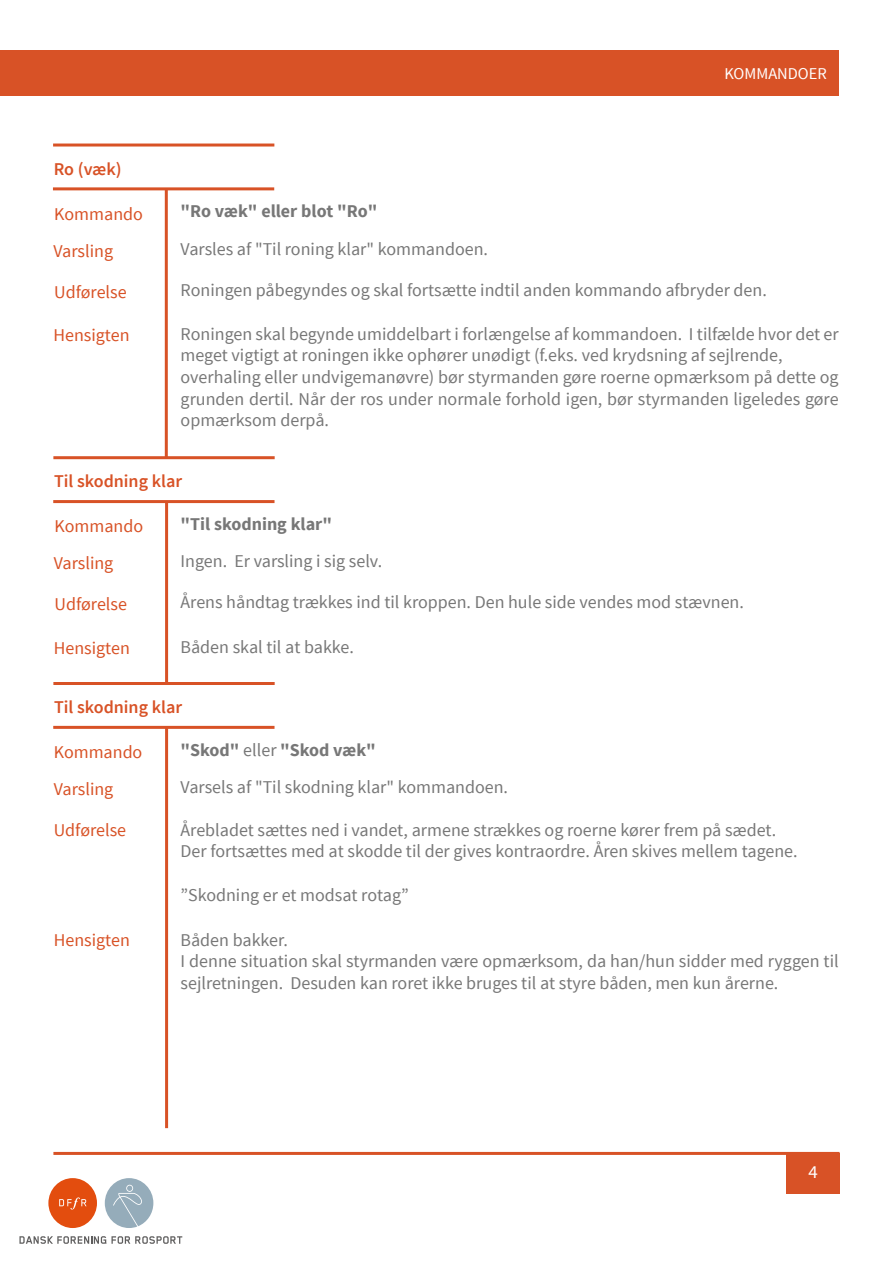
<style>
.page{position:relative;width:893px;height:1263px;background:#fff}
.page>*{position:absolute;margin:0;border:0;box-sizing:border-box;transform-origin:0 0}
.t1{font:18px/21.6px "Source Sans Pro";color:#777}
.t2{font:18px "Source Sans Pro";color:#d85226}
.t3{font:700 18px "Source Sans Pro";color:#777}
.t4{font:600 18px "Source Sans Pro";color:#d85226}
.t5{font:18px "Myriad Pro";color:#fff}
.t6{font:16.5px "Source Sans Pro";color:#fff}
.s1{font-weight:400}
</style>
<div class="page">
<hr style="left:53px;top:1152px;width:786px;height:3px;background:#d85226">
<div style="left:786px;top:1153px;width:53px;height:41px;background:#d85226"></div>
<svg style="left:19px;top:1236px;width:163px;height:8px"></svg>
<svg style="left:48px;top:1178px;width:49px;height:50px"></svg>
<svg style="left:105px;top:1178px;width:48px;height:50px"></svg>
<div style="left:0;top:50px;width:838px;height:45px;background:#d85226"></div>
<hr style="left:53px;top:187px;width:221px;height:3px;background:#d85226">
<hr style="left:53px;top:144px;width:221px;height:3px;background:#d85226">
<hr style="left:165px;top:189px;width:3px;height:269px;background:#d85226">
<hr style="left:53px;top:500px;width:222px;height:3px;background:#d85226">
<hr style="left:53px;top:456px;width:222px;height:3px;background:#d85226">
<hr style="left:165px;top:502px;width:3px;height:181px;background:#d85226">
<hr style="left:53px;top:726px;width:222px;height:3px;background:#d85226">
<hr style="left:53px;top:682px;width:222px;height:3px;background:#d85226">
<hr style="left:165px;top:727px;width:3px;height:401px;background:#d85226">
<p class="t6" style="left:724px;top:63px;width:104px">KOMMANDOER</p>
<p class="t4" style="left:54px;top:157px;width:69px">Ro (væk)</p>
<p class="t2" style="left:54px;top:203px;width:90px">Kommando</p>
<p class="t3" style="left:181px;top:200px;width:198px">"Ro væk" eller blot "Ro"</p>
<p class="t2" style="left:54px;top:240px;width:61px">Varsling</p>
<p class="t1" style="left:181px;top:238px;width:309px">Varsles af "Til roning klar" kommandoen.</p>
<p class="t2" style="left:54px;top:281px;width:74px">Udførelse</p>
<p class="t1" style="left:181px;top:279px;width:588px">Roningen påbegyndes og skal fortsætte indtil anden kommando afbryder den.</p>
<p class="t2" style="left:54px;top:324px;width:78px">Hensigten</p>
<p class="t1" style="left:181px;top:323px;width:660px">Roningen skal begynde umiddelbart i forlængelse af kommandoen. I tilfælde hvor det er meget vigtigt at roningen ikke ophører unødigt (f.eks. ved krydsning af sejlrende, overhaling eller undvigemanøvre) bør styrmanden gøre roerne opmærksom på dette og grunden dertil. Når der ros under normale forhold igen, bør styrmanden ligeledes gøre opmærksom derpå.</p>
<p class="t4" style="left:54px;top:470px;width:130px">Til skodning klar</p>
<p class="t2" style="left:55px;top:515px;width:90px">Kommando</p>
<p class="t3" style="left:181px;top:512px;width:153px">"Til skodning klar"</p>
<p class="t2" style="left:54px;top:552px;width:61px">Varsling</p>
<p class="t1" style="left:181px;top:551px;width:203px">Ingen. Er varsling i sig selv.</p>
<p class="t2" style="left:55px;top:593px;width:74px">Udførelse</p>
<p class="t1" style="left:181px;top:592px;width:565px">Årens håndtag trækkes ind til kroppen. Den hule side vendes mod stævnen.</p>
<p class="t2" style="left:54px;top:637px;width:78px">Hensigten</p>
<p class="t1" style="left:181px;top:636px;width:175px">Båden skal til at bakke.</p>
<p class="t4" style="left:54px;top:696px;width:130px">Til skodning klar</p>
<p class="t2" style="left:54px;top:741px;width:90px">Kommando</p>
<p class="t3" style="left:181px;top:738px;width:197px">"Skod" <span class="s1">eller</span> "Skod væk"</p>
<p class="t2" style="left:54px;top:778px;width:61px">Varsling</p>
<p class="t1" style="left:181px;top:777px;width:329px">Varsels af "Til skodning klar" kommandoen.</p>
<p class="t2" style="left:54px;top:819px;width:74px">Udførelse</p>
<p class="t1" style="left:181px;top:819px;width:619px">Årebladet sættes ned i vandet, armene strækkes og roerne kører frem på sædet.<br>Der fortsættes med at skodde til der gives kontraordre. Åren skives mellem tagene.</p>
<p class="t1" style="left:181px;top:884px;width:230px">”Skodning er et modsat rotag”</p>
<p class="t2" style="left:54px;top:928px;width:78px">Hensigten</p>
<p class="t1" style="left:181px;top:929px;width:660px">Båden bakker.<br>I denne situation skal styrmanden være opmærksom, da han/hun sidder med ryggen til sejlretningen. Desuden kan roret ikke bruges til at styre båden, men kun årerne.</p>
<p class="t5" style="left:808px;top:1161px;width:11px">4</p>
</div>
